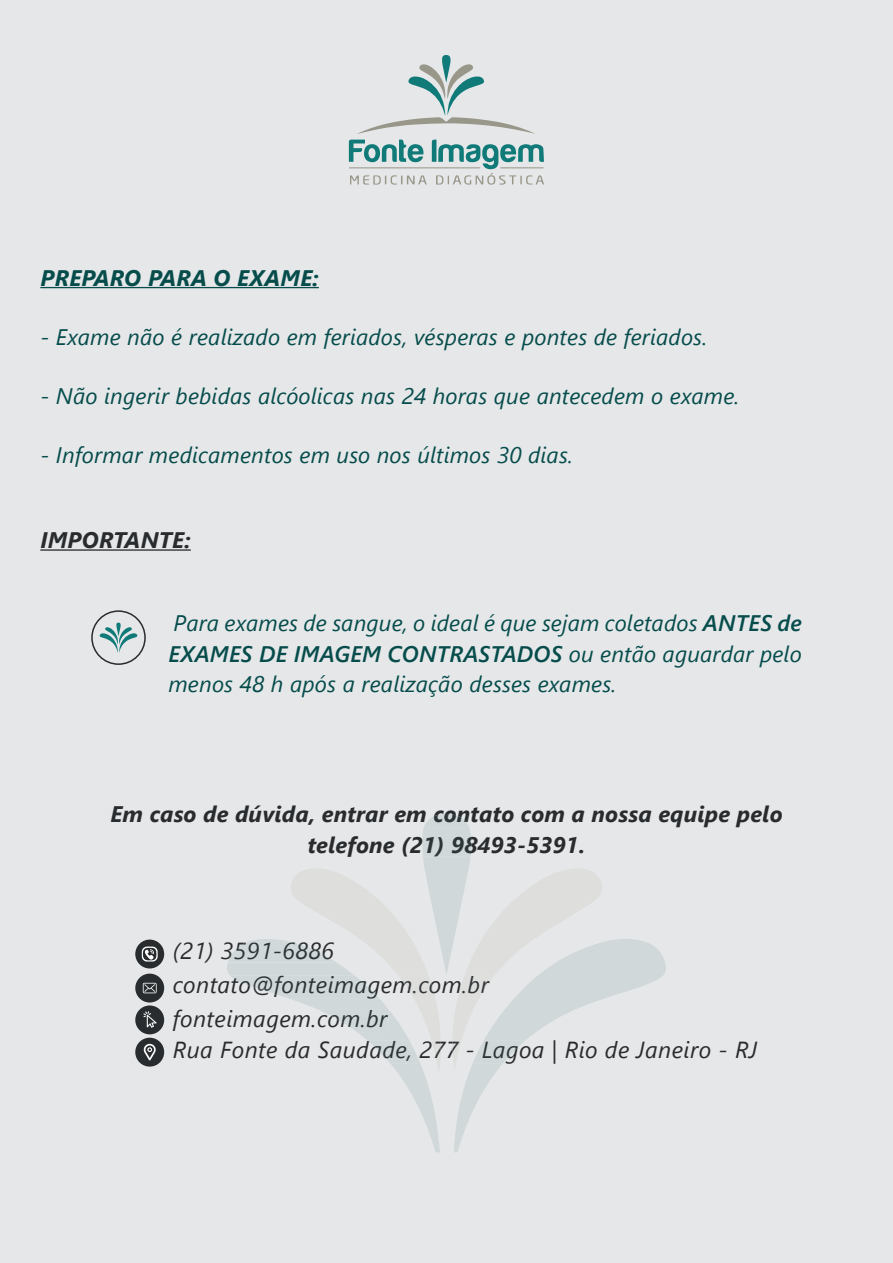
<style>
.page{position:relative;width:893px;height:1263px;background:#e6e7e9}
.page>*{position:absolute;margin:0;border:0;box-sizing:border-box;transform-origin:0 0}
.t1{font:italic 23.25px/34px "Segoe UI";letter-spacing:.02em;color:#292c2e}
.t2{font:italic 22.5px/30.5px "Segoe UI";letter-spacing:.01em;color:#054c4b;text-align:justify}
.t3{font:italic 700 22.5px/30.5px "Segoe UI";letter-spacing:.01em;color:#2b3436;text-align:center}
.t4{font:italic 700 22.5px "Segoe UI";letter-spacing:.01em;color:#054c4b}
.t5{font:italic 700 22.5px "Segoe UI";letter-spacing:.01em;color:#292c2e}
.s1{font-weight:600}
</style>
<div class="page">
<svg style="left:349px;top:55px;width:195px;height:130px"></svg>
<hr style="left:40px;top:287px;width:279px;height:1px;background:#054c4b">
<hr style="left:40px;top:549px;width:151px;height:2px;background:#292c2e">
<svg style="left:91px;top:610px;width:55px;height:55px"></svg>
<div style="left:135px;top:973px;width:29px;height:29px;background:#292c2e;border-radius:50%"></div>
<svg style="left:143px;top:983px;width:14px;height:10px"></svg>
<div style="left:135px;top:939px;width:29px;height:29px;background:#292c2e;border-radius:50%"></div>
<svg style="left:142px;top:946px;width:16px;height:15px"></svg>
<div style="left:135px;top:1005px;width:29px;height:29px;background:#292c2e;border-radius:50%"></div>
<svg style="left:143px;top:1011px;width:14px;height:17px"></svg>
<div style="left:135px;top:1038px;width:29px;height:28px;background:#292c2e;border-radius:50%"></div>
<svg style="left:144px;top:1043px;width:12px;height:18px"></svg>
<svg style="left:454px;top:939px;width:212px;height:213px"></svg>
<svg style="left:227px;top:964px;width:213px;height:188px"></svg>
<svg style="left:228px;top:814px;width:377px;height:258px"></svg>
<p class="t4" style="left:40px;top:256px;width:280px">PREPARO PARA O EXAME:</p>
<p class="t2" style="left:40px;top:318px;width:668px">- Exame não é realizado em feriados, vésperas e pontes de feriados.</p>
<p class="t2" style="left:40px;top:377px;width:701px">- Não ingerir bebidas alcóolicas nas 24 horas que antecedem o exame.</p>
<p class="t2" style="left:40px;top:436px;width:534px">- Informar medicamentos em uso nos últimos 30 dias.</p>
<p class="t5" style="left:40px;top:519px;width:152px">IMPORTANTE:</p>
<p class="t2" style="left:168px;top:604px;width:635px">Para exames de sangue, o ideal é que sejam coletados <span class="s1">ANTES de EXAMES DE IMAGEM CONTRASTADOS</span> ou então aguardar pelo menos 48 h após a realização desses exames.</p>
<p class="t3" style="left:110px;top:796px;width:674px">Em caso de dúvida, entrar em contato com a nossa equipe pelo telefone (21) 98493-5391.</p>
<p class="t1" style="left:173px;top:930px;width:317px">(21) 3591-6886 contato@fonteimagem.com.br fonteimagem.com.br</p>
<p class="t1" style="left:173px;top:1029px;width:586px">Rua Fonte da Saudade, 277 - Lagoa | Rio de Janeiro - RJ</p>
</div>
